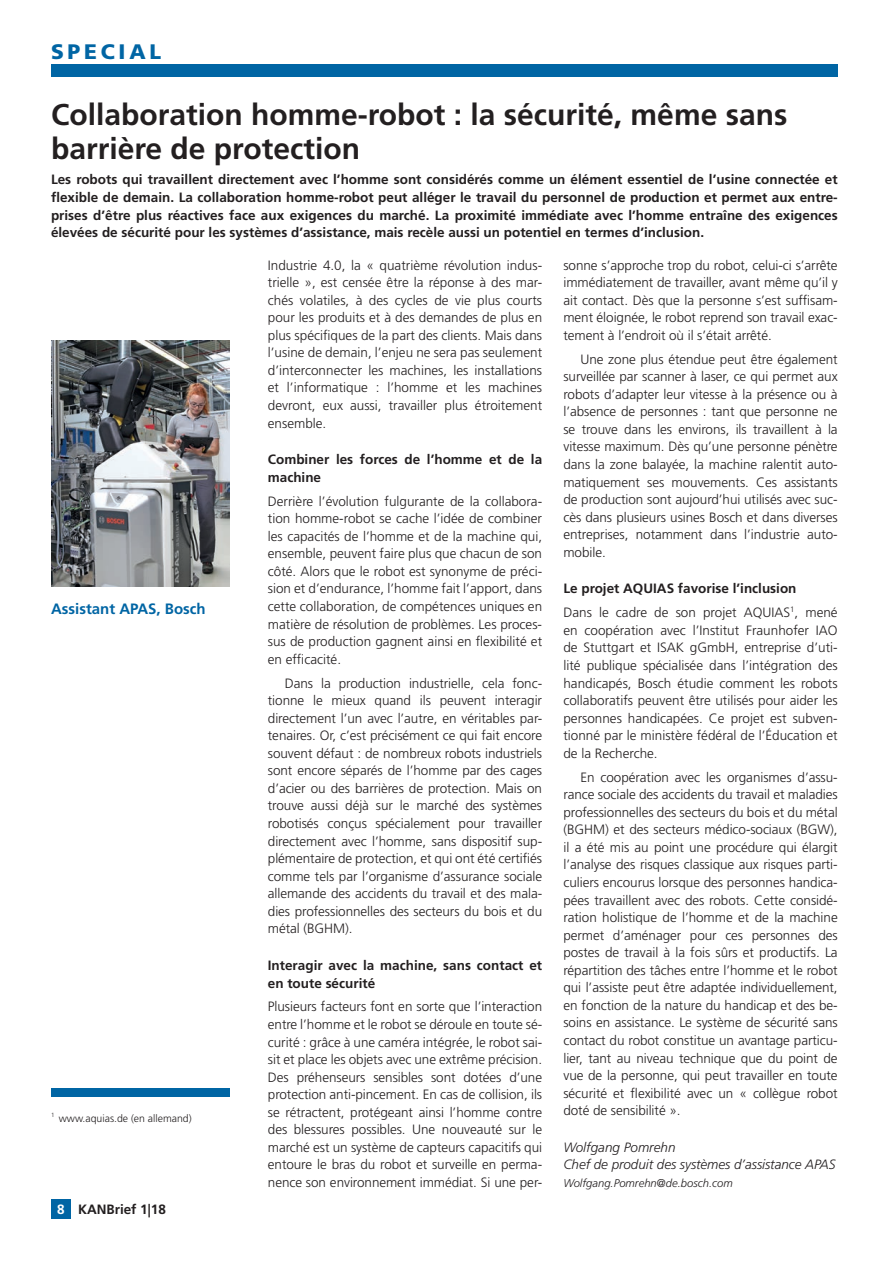
<style>
.page{position:relative;width:893px;height:1263px;background:#fff}
.page>*{position:absolute;margin:0;border:0;box-sizing:border-box;transform-origin:0 0}
.t1{font:700 30px/34.5px "Frutiger";color:#231f20}
.t2{font:900 21px "Frutiger";letter-spacing:.18em;color:#0065a4}
.t3{font:700 15px "Frutiger LT Std";color:#0065a4}
.t4{font:300 13.5px/17.5px "Frutiger LT Std";letter-spacing:-.005em;color:#231f20;text-align:justify}
.t5{font:700 13.5px/17.5px "Frutiger LT Std";color:#231f20}
.t6{font:italic 300 13.5px/17.5px "Frutiger LT Std";letter-spacing:-.005em;color:#231f20}
.t7{font:700 13.5px "Frutiger";color:#231f20}
.t8{font:italic 300 11.25px "Frutiger LT Std";color:#231f20}
.t9{font:300 10.5px "Frutiger";color:#231f20}
.s1{color:#fff}
.s2{font-weight:300}
</style>
<div class="page">
<div style="left:51px;top:64px;width:787px;height:13px;background:#0065a4"></div>
<div style="left:51px;top:1199px;width:20px;height:20px;background:#0065a4"></div>
<div style="left:51px;top:1089px;width:179px;height:8px;background:#0065a4"></div>
<img style="left:51px;top:340px;width:179px;height:246px">
<h2 class="t2" style="left:51px;top:39px;width:112px">SPECIAL</h2>
<h1 class="t1" style="left:51px;top:97px;width:738px">Collaboration homme-robot : la sécurité, même sans barrière de protection</h1>
<p class="t5" style="left:51px;top:171px;width:788px;text-align:justify">Les robots qui travaillent directement avec l’homme sont considérés comme un élément essentiel de l’usine connectée et flexible de demain. La collaboration homme-robot peut alléger le travail du personnel de production et permet aux entre&shy;prises d’être plus réactives face aux exigences du marché. La proximité immédiate avec l’homme entraîne des exigences élevées de sécurité pour les systèmes d’assistance, mais recèle aussi un potentiel en termes d’inclusion.</p>
<p class="t3" style="left:51px;top:600px;width:156px">Assistant APAS, Bosch</p>
<p class="t9" style="left:51px;top:1112px;width:142px"><sup>1</sup> www.aquias.de (en allemand)</p>
<p class="t7" style="left:57px;top:1201px;width:110px"><span class="s1">8</span> KANBrief 1|18</p>
<p class="t4" style="left:268px;top:256px;width:276px">Industrie 4.0, la « quatrième révolution indus&shy;trielle », est censée être la réponse à des mar&shy;chés volatiles, à des cycles de vie plus courts pour les produits et à des demandes de plus en plus spécifiques de la part des clients. Mais dans l’usine de demain, l’enjeu ne sera pas seulement d’interconnecter les machines, les installations et l’informatique : l’homme et les machines devront, eux aussi, travailler plus étroitement ensemble.</p>
<p class="t5" style="left:268px;top:451px;width:276px">Combiner les forces de l’homme et de la machine</p>
<p class="t4" style="left:268px;top:492px;width:276px">Derrière l’évolution fulgurante de la collabora&shy;tion homme-robot se cache l’idée de combiner les capacités de l’homme et de la machine qui, ensemble, peuvent faire plus que chacun de son côté. Alors que le robot est synonyme de préci&shy;sion et d’endurance, l’homme fait l’apport, dans cette collaboration, de compétences uniques en matière de résolution de problèmes. Les proces&shy;sus de production gagnent ainsi en flexibilité et en efficacité.</p>
<p class="t4" style="left:268px;top:674px;width:276px;text-indent:17px">Dans la production industrielle, cela fonc&shy;tionne le mieux quand ils peuvent interagir directement l’un avec l’autre, en véritables par&shy;tenaires. Or, c’est précisément ce qui fait encore souvent défaut : de nombreux robots industriels sont encore séparés de l’homme par des cages d’acier ou des barrières de protection. Mais on trouve aussi déjà sur le marché des systèmes robotisés conçus spécialement pour travailler directement avec l’homme, sans dispositif sup&shy;plémentaire de protection, et qui ont été certifiés comme tels par l’organisme d’assurance sociale allemande des accidents du travail et des mala&shy;dies professionnelles des secteurs du bois et du métal (BGHM).</p>
<p class="t5" style="left:268px;top:956px;width:276px">Interagir avec la machine, sans contact et en toute sécurité</p>
<p class="t4" style="left:268px;top:998px;width:276px">Plusieurs facteurs font en sorte que l’interaction entre l’homme et le robot se déroule en toute sé&shy;curité : grâce à une caméra intégrée, le robot sai&shy;sit et place les objets avec une extrême précision.<br>Des préhenseurs sensibles sont dotées d’une protection anti-pincement. En cas de collision, ils se rétractent, protégeant ainsi l’homme contre des blessures possibles. Une nouveauté sur le marché est un système de capteurs capacitifs qui entoure le bras du robot et surveille en perma&shy;nence son environnement immédiat. Si une per-</p>
<p class="t4" style="left:563px;top:256px;width:276px">sonne s’approche trop du robot, celui-ci s’arrête immédiatement de travailler, avant même qu’il y ait contact. Dès que la personne s’est suffisam&shy;ment éloignée, le robot reprend son travail exac&shy;tement à l’endroit où il s’était arrêté.</p>
<p class="t4" style="left:563px;top:350px;width:276px;text-indent:17px">Une zone plus étendue peut être également surveillée par scanner à laser, ce qui permet aux robots d’adapter leur vitesse à la présence ou à l’absence de personnes : tant que personne ne se trouve dans les environs, ils travaillent à la vitesse maximum. Dès qu’une personne pénètre dans la zone balayée, la machine ralentit auto&shy;matiquement ses mouvements. Ces assistants de production sont aujourd’hui utilisés avec suc&shy;cès dans plusieurs usines Bosch et dans diverses entreprises, notamment dans l’industrie auto&shy;mobile.</p>
<p class="t5" style="left:563px;top:577px;width:276px;line-height:23.9px">Le projet AQUIAS favorise l’inclusion<br><span class="s2">Dans le cadre de son projet AQUIAS</span><sup>1</sup><span class="s2">, mené</span></p>
<p class="t4" style="left:563px;top:622px;width:276px">en coopération avec l’Institut Fraunhofer IAO de Stuttgart et ISAK gGmbH, entreprise d’uti&shy;lité publique spécialisée dans l’intégration des handicapés, Bosch étudie comment les robots collaboratifs peuvent être utilisés pour aider les personnes handicapées. Ce projet est subven&shy;tionné par le ministère fédéral de l’Éducation et de la Recherche.</p>
<p class="t4" style="left:563px;top:768px;width:276px;text-indent:17px">En coopération avec les organismes d’assu&shy;rance sociale des accidents du travail et maladies professionnelles des secteurs du bois et du métal (BGHM) et des secteurs médico-sociaux (BGW), il a été mis au point une procédure qui élargit l’analyse des risques classique aux risques parti&shy;culiers encourus lorsque des personnes handica&shy;pées travaillent avec des robots. Cette considé&shy;ration holistique de l’homme et de la machine permet d’aménager pour ces personnes des postes de travail à la fois sûrs et productifs. La répartition des tâches entre l’homme et le robot qui l’assiste peut être adaptée individuellement, en fonction de la nature du handicap et des be&shy;soins en assistance. Le système de sécurité sans contact du robot constitue un avantage particu&shy;lier, tant au niveau technique que du point de vue de la personne, qui peut travailler en toute sécurité et flexibilité avec un « collègue robot doté de sensibilité ».</p>
<p class="t6" style="left:563px;top:1138px;width:274px">Wolfgang Pomrehn<br>Chef de produit des systèmes d’assistance APAS</p>
<p class="t8" style="left:563px;top:1177px;width:171px">Wolfgang.Pomrehn@de.bosch.com</p>
</div>
